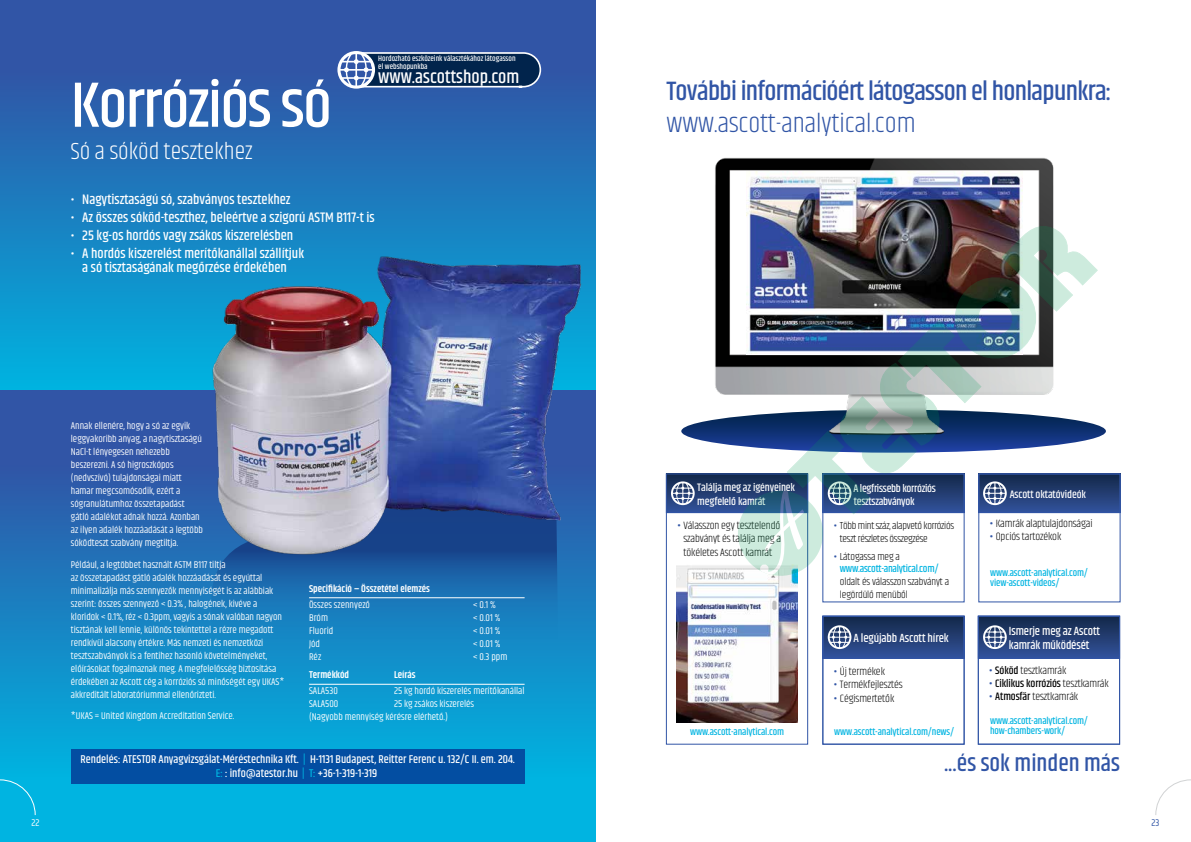
<style>
.page{position:relative;width:1191px;height:842px;background:#fff}
.page>*{position:absolute;margin:0;border:0;box-sizing:border-box;transform-origin:0 0}
.t1{font:500 65px "Khand";letter-spacing:-.025em;color:#fff}
.t2{font:500 27px "Khand";letter-spacing:-.025em;color:#3155a6}
.t3{font:300 27px "Khand";color:#3155a6}
.t4{font:300 24px "Khand";color:#fff}
.t5{font:500 24px "Khand";color:#3155a6}
.t6{font:500 18.5px "Khand";color:#fff}
.t7{font:500 14px/14px "Khand";color:#fff;text-align:center}
.t8{font:500 12px/14.4px "Khand";letter-spacing:-.01em;color:#fff}
.t9{font:500 11.5px/14.2px "Khand";color:#fff;text-align:center}
.t10{font:300 11px/13.2px "Khand";letter-spacing:-.01em;color:#000;text-align:center}
.t11{font:500 11px/14px "Khand";letter-spacing:-.01em;color:#fff}
.t12{font:500 11px "Khand";letter-spacing:-.01em;color:#000}
.t13{font:300 10.5px/12.6px "Khand";letter-spacing:-.025em;color:#000}
.t14{font:500 10.5px/12.6px "Khand";letter-spacing:-.025em;color:#00b4e1}
.t15{font:10px/13px "Khand";color:#fff}
.t16{font:500 10px/10px "Khand";letter-spacing:-.01em;color:#00b4e1}
.t17{font:600 10px "Khand";color:#fff}
.t18{font:10px "Khand";color:#3155a6}
.t19{font:500 7.9px/8px "Khand";color:#fff}
.s1{color:#00b4e1}
.s2{font-weight:700;color:#3155a6}
.s3{font-weight:300;color:#000}
.s4{font-weight:500}
.s5{font-weight:300}
</style>
<div class="page">
<svg style="left:1155px;top:779px;width:36px;height:36px"></svg>
<div style="left:666px;top:473px;width:142px;height:272px;border:1px solid #3155a6"></div>
<div style="left:666px;top:474px;width:141px;height:39px;background:linear-gradient(to bottom,#152949,#34549d)"></div>
<div style="left:666px;top:473px;width:142px;height:40px;border:1px solid #3155a6"></div>
<div style="left:823px;top:616px;width:141px;height:42px;background:linear-gradient(to bottom,#132847,#31519a)"></div>
<div style="left:822px;top:616px;width:142px;height:43px;border:1px solid #3155a6"></div>
<div style="left:978px;top:616px;width:141px;height:42px;background:linear-gradient(to bottom,#132848,#32529a)"></div>
<div style="left:977px;top:616px;width:143px;height:43px;border:1px solid #3155a6"></div>
<div style="left:978px;top:474px;width:142px;height:39px;background:linear-gradient(to bottom,#132848,#32539d)"></div>
<div style="left:822px;top:616px;width:142px;height:129px;border:1px solid #3155a6"></div>
<div style="left:977px;top:616px;width:143px;height:129px;border:1px solid #3155a6"></div>
<img style="left:676px;top:565px;width:121px;height:158px">
<img style="left:681px;top:157px;width:373px;height:293px">
<img style="left:746px;top:171px;width:276px;height:183px">
<svg style="left:671px;top:481px;width:23px;height:24px"></svg>
<svg style="left:827px;top:625px;width:24px;height:24px"></svg>
<svg style="left:983px;top:625px;width:23px;height:24px"></svg>
<div style="left:0;top:16px;width:595px;height:826px;background:#00b4e1"></div>
<div style="left:0;top:0;width:595px;height:390px;background:linear-gradient(to bottom,#38479d,#01b0de)"></div>
<div style="left:0;top:390px;width:595px;height:388px;background:linear-gradient(to bottom,#38469d,#01afde)"></div>
<svg style="left:337px;top:51px;width:205px;height:38px;background:#304f77"></svg>
<svg style="left:211px;top:561px;width:347px;height:97px;background:#1979b9"></svg>
<img style="left:203px;top:247px;width:387px;height:314px">
<hr style="left:309px;top:598px;width:215px;height:1px;background:#fff">
<hr style="left:309px;top:684px;width:215px;height:1px;background:#fff">
<div style="left:71px;top:750px;width:453px;height:34px;background:#034ea2"></div>
<svg style="left:0;top:779px;width:36px;height:36px"></svg>
<img style="left:785px;top:212px;width:316px;height:316px">
<svg style="left:720px;top:473px;width:131px;height:120px"></svg>
<h1 class="t1" style="left:71px;top:65px;width:262px">Korróziós só</h1>
<h3 class="t4" style="left:71px;top:137px;width:183px">Só a sóköd tesztekhez</h3>
<p class="t19" style="left:378px;top:55px;width:139px">Hordozható eszközeink választékához látogasson el webshopunkba</p>
<h3 class="t6" style="left:378px;top:65px;width:142px">www.ascottshop.com</h3>
<h3 class="t7" style="left:71px;top:193px;width:221px">• Nagytisztaságú só, szabványos tesztekhez</h3>
<h3 class="t7" style="left:71px;top:211px;width:305px">• Az összes sóköd-teszthez, beleértve a szigorú ASTM B117-t is</h3>
<h3 class="t7" style="left:71px;top:229px;width:224px">• 25 kg-os hordós vagy zsákos kiszerelésben</h3>
<h3 class="t7" style="left:71px;top:248px;width:235px">• A hordós kiszerelést merítőkanállal szállítjuk a só tisztaságának megőrzése érdekében</h3>
<p class="t15" style="left:31px;top:817px;width:10px">22</p>
<p class="t15" style="left:71px;top:420px;width:134px">Annak ellenére, hogy a só az egyik leggyakoribb anyag, a nagytisztaságú NaCl-t lényegesen nehezebb beszerezni. A só higroszkópos (nedvszívó) tulajdonságai miatt hamar megcsomósodik, ezért a sógranulátumhoz összetapadást gátló adalékot adnak hozzá. Azonban az ilyen adalék hozzáadását a legtöbb sóködteszt szabvány megtiltja.</p>
<p class="t15" style="left:71px;top:559px;width:215px">Például, a legtöbbet használt ASTM B117 tiltja<br>az összetapadást gátló adalék hozzáadását és egyúttal minimalizálja más szennyezők mennyiségét is az alábbiak szerint: összes szennyező &lt; 0.3% , halogének, kivéve a kloridok &lt; 0.1%, réz &lt; 0.3ppm, vagyis a sónak valóban nagyon tisztának kell lennie, különös tekintettel a rézre megadott rendkívül alacsony értékre. Más nemzeti és nemzetközi tesztszabványok is a fentihez hasonló követelményeket, előírásokat fogalmaznak meg. A megfelelősség biztosítása érdekében az Ascott cég a korróziós só minőségét egy UKAS* akkreditált laboratóriummal ellenőrizteti.</p>
<p class="t15" style="left:71px;top:710px;width:165px">*UKAS = United Kingdom Accreditation Service.</p>
<p class="t17" style="left:309px;top:582px;width:122px">Specifikáció – Összetétel elemzés</p>
<p class="t15" style="left:309px;top:599px;width:62px">Összes szennyező</p>
<p class="t15" style="left:473px;top:599px;width:24px">&lt; 0.1 %</p>
<p class="t15" style="left:309px;top:612px;width:20px">Bróm</p>
<p class="t15" style="left:473px;top:612px;width:29px">&lt; 0.01 %</p>
<p class="t15" style="left:309px;top:625px;width:26px">Fluorid</p>
<p class="t15" style="left:473px;top:625px;width:29px">&lt; 0.01 %</p>
<p class="t15" style="left:309px;top:638px;width:12px">Jód</p>
<p class="t15" style="left:473px;top:638px;width:29px">&lt; 0.01 %</p>
<p class="t15" style="left:309px;top:651px;width:14px">Réz</p>
<p class="t15" style="left:473px;top:651px;width:36px">&lt; 0.3 ppm</p>
<p class="t17" style="left:309px;top:668px;width:42px">Termékkód</p>
<p class="t17" style="left:394px;top:668px;width:23px">Leírás</p>
<p class="t15" style="left:309px;top:685px;width:30px">SALA530</p>
<p class="t15" style="left:394px;top:685px;width:132px">25 kg hordó kiszerelés merítőkanállal</p>
<p class="t15" style="left:309px;top:698px;width:31px">SALA500</p>
<p class="t15" style="left:309px;top:698px;width:167px;text-indent:85px">25 kg zsákos kiszerelés (Nagyobb mennyiség kérésre elérhető.)</p>
<p class="t9" style="left:80px;top:753px;width:436px">Rendelés: ATESTOR Anyagvizsgálat-Méréstechnika Kft. <span class="s1">|</span> H-1131 Budapest, Reitter Ferenc u. 132/C II. em. 204.<br><span class="s1">E:</span> : info@atestor.hu <span class="s1">| T:</span> +36-1-319-1-319</p>
<h2 class="t2" style="left:666px;top:74px;width:447px">További információért látogasson el honlapunkra:</h2>
<h2 class="t3" style="left:666px;top:107px;width:251px">www.ascott-analytical.com</h2>
<p class="t11" style="left:697px;top:481px;width:99px">Találja meg az igényeinek megfelelő kamrát</p>
<p class="t10" style="left:677px;top:520px;width:105px"><span class="s2">•</span> Válasszon egy tesztelendő szabványt és találja meg a tökéletes Ascott kamrát</p>
<p class="t11" style="left:853px;top:482px;width:84px;line-height:13.2px">A legfrissebb korróziós tesztszabványok</p>
<p class="t13" style="left:840px;top:520px;width:116px;text-indent:-6px"><span class="s2">•</span> Több mint száz, alapvető korróziós teszt részletes összegzése</p>
<p class="t14" style="left:840px;top:551px;width:100px;text-indent:-6px"><span class="s2">•</span> <span class="s3">Látogassa meg a </span>www.ascott-analytical.com/</p>
<p class="t13" style="left:840px;top:576px;width:111px">oldalt és válasszon szabványt a legördülő menüből</p>
<p class="t8" style="left:853px;top:631px;width:97px">A legújabb Ascott hírek</p>
<p class="t10" style="left:834px;top:665px;width:52px"><span class="s2">•</span> Új termékek</p>
<p class="t10" style="left:834px;top:679px;width:70px"><span class="s2">•</span> Termékfejlesztés</p>
<p class="t10" style="left:834px;top:692px;width:62px"><span class="s2">•</span> Cégismertetők</p>
<p class="t16" style="left:690px;top:727px;width:95px">www.ascott-analytical.com</p>
<p class="t16" style="left:834px;top:727px;width:121px">www.ascott-analytical.com/news/</p>
<p class="t11" style="left:1009px;top:488px;width:78px">Ascott oktatóvideók</p>
<p class="t10" style="left:990px;top:518px;width:104px"><span class="s2">•</span> Kamrák alaptulajdonságai</p>
<p class="t10" style="left:990px;top:531px;width:73px"><span class="s2">•</span> Opciós tartozékok</p>
<p class="t16" style="left:990px;top:568px;width:99px">www.ascott-analytical.com/ view-ascott-videos/</p>
<p class="t8" style="left:1009px;top:624px;width:93px">Ismerje meg az Ascott kamrák működését</p>
<p class="t10" style="left:989px;top:664px;width:78px"><span class="s2">•</span> <span class="s4">Sóköd</span> tesztkamrák</p>
<p class="t12" style="left:989px;top:676px;width:121px"><span class="s2">•</span> Ciklikus korróziós <span class="s5">tesztkamrák</span></p>
<p class="t10" style="left:989px;top:690px;width:90px"><span class="s2">•</span> <span class="s4">Atmosfär</span> tesztkamrák</p>
<p class="t16" style="left:990px;top:717px;width:99px">www.ascott-analytical.com/ how-chambers-work/</p>
<h3 class="t5" style="left:944px;top:748px;width:178px">...és sok minden más</h3>
<p class="t18" style="left:1151px;top:817px;width:9px">23</p>
</div>
